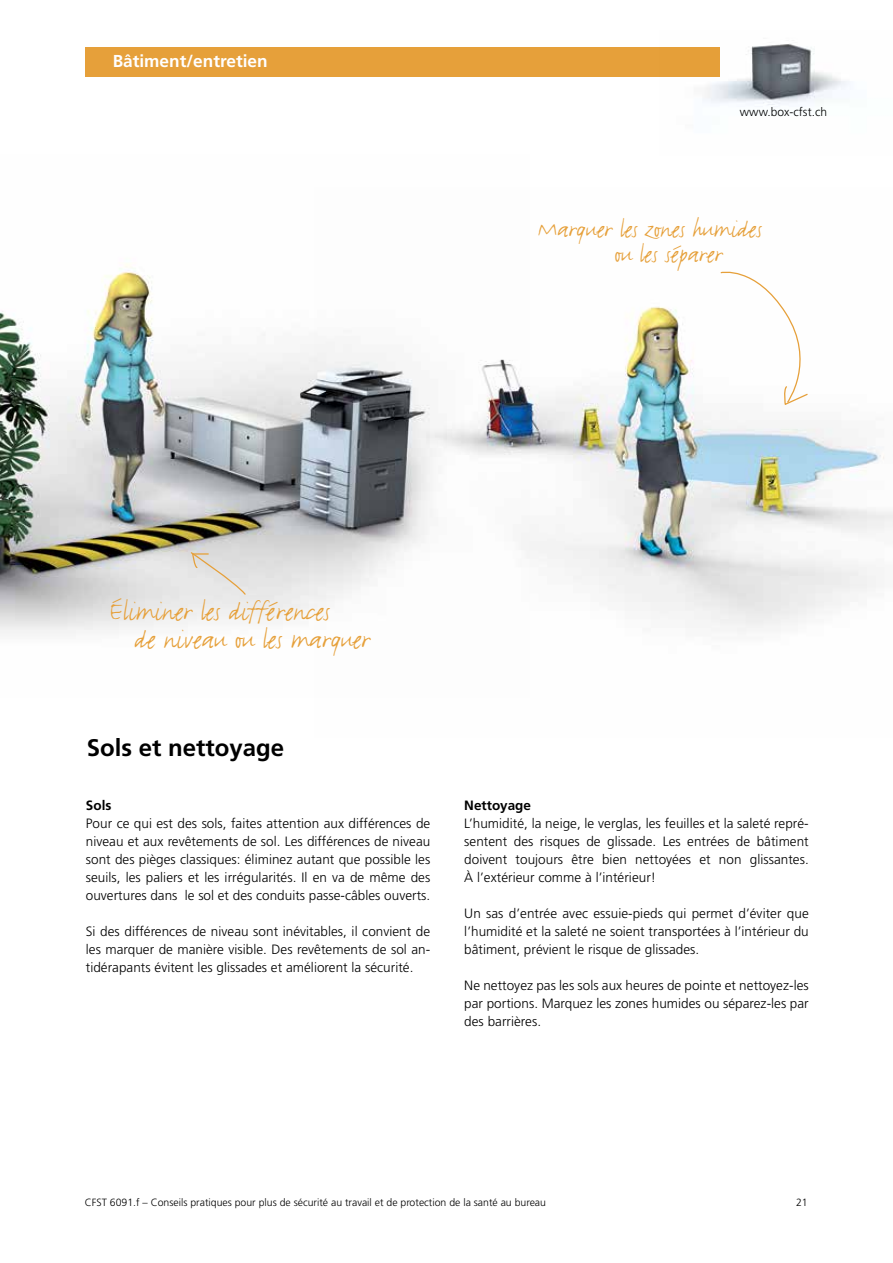
<style>
.page{position:relative;width:893px;height:1263px;background:#fff}
.page>*{position:absolute;margin:0;border:0;box-sizing:border-box;transform-origin:0 0}
.t1{font:29.7px/28.5px "FF Justlefthand";color:#e6a03a}
.t2{font:26.85px/25.5px "FF Justlefthand";color:#e6a03a}
.t3{font:700 24px "Frutiger";color:#000}
.t4{font:700 17.25px "Frutiger";color:#fff}
.t5{font:300 13.5px/18px "Frutiger";letter-spacing:.005em;color:#000;text-align:justify}
.t6{font:700 13.5px "Frutiger";color:#000}
.t7{font:300 12px "Frutiger";letter-spacing:.005em;color:#000}
.t8{font:300 10.5px "Frutiger";color:#000}
</style>
<div class="page">
<img style="left:0;top:263px;width:315px;height:371px">
<img style="left:315px;top:307px;width:578px;height:325px">
<div style="left:85px;top:47px;width:634px;height:30px;background:#e6a03a"></div>
<img style="left:703px;top:44px;width:146px;height:62px">
<svg style="left:190px;top:551px;width:57px;height:45px;background:#e2dfda"></svg>
<svg style="left:720px;top:271px;width:98px;height:135px"></svg>
<p class="t4" style="left:113px;top:51px;width:156px">Bâtiment/entretien</p>
<p class="t7" style="left:740px;top:106px;width:89px">www.box-cfst.ch</p>
<h2 class="t2" style="left:614px;top:217px;width:149px;text-indent:-77px">Marquer les zones humides ou les séparer</h2>
<h1 class="t1" style="left:135px;top:598px;width:237px;text-indent:-25px">Éliminer les différences<br>de niveau ou les marquer</h1>
<h3 class="t3" style="left:87px;top:734px;width:199px">Sols et nettoyage</h3>
<p class="t6" style="left:86px;top:797px;width:27px">Sols</p>
<p class="t5" style="left:86px;top:814px;width:346px">Pour ce qui est des sols, faites attention aux différences de niveau et aux revêtements de sol. Les différences de niveau sont des pièges classiques: éliminez autant que possible les seuils, les paliers et les irrégularités. Il en va de même des ouvertures dans le sol et des conduits passe-câbles ouverts.</p>
<p class="t5" style="left:86px;top:922px;width:346px">Si des différences de niveau sont inévitables, il convient de les marquer de manière visible. Des revêtements de sol an&shy;tidérapants évitent les glissades et améliorent la sécurité.</p>
<p class="t6" style="left:464px;top:797px;width:68px">Nettoyage</p>
<p class="t5" style="left:464px;top:814px;width:346px">L’humidité, la neige, le verglas, les feuilles et la saleté repré&shy;sentent des risques de glissade. Les entrées de bâtiment doivent toujours être bien nettoyées et non glissantes.<br>À l’extérieur comme à l’intérieur!</p>
<p class="t5" style="left:464px;top:904px;width:346px">Un sas d’entrée avec essuie-pieds qui permet d’éviter que l’humidité et la saleté ne soient transportées à l’intérieur du bâtiment, prévient le risque de glissades.</p>
<p class="t5" style="left:464px;top:976px;width:346px">Ne nettoyez pas les sols aux heures de pointe et nettoyez-les par portions. Marquez les zones humides ou séparez-les par des barrières.</p>
<p class="t8" style="left:85px;top:1196px;width:463px">CFST 6091.f – Conseils pratiques pour plus de sécurité au travail et de protection de la santé au bureau</p>
<p class="t8" style="left:796px;top:1196px;width:13px">21</p>
</div>
